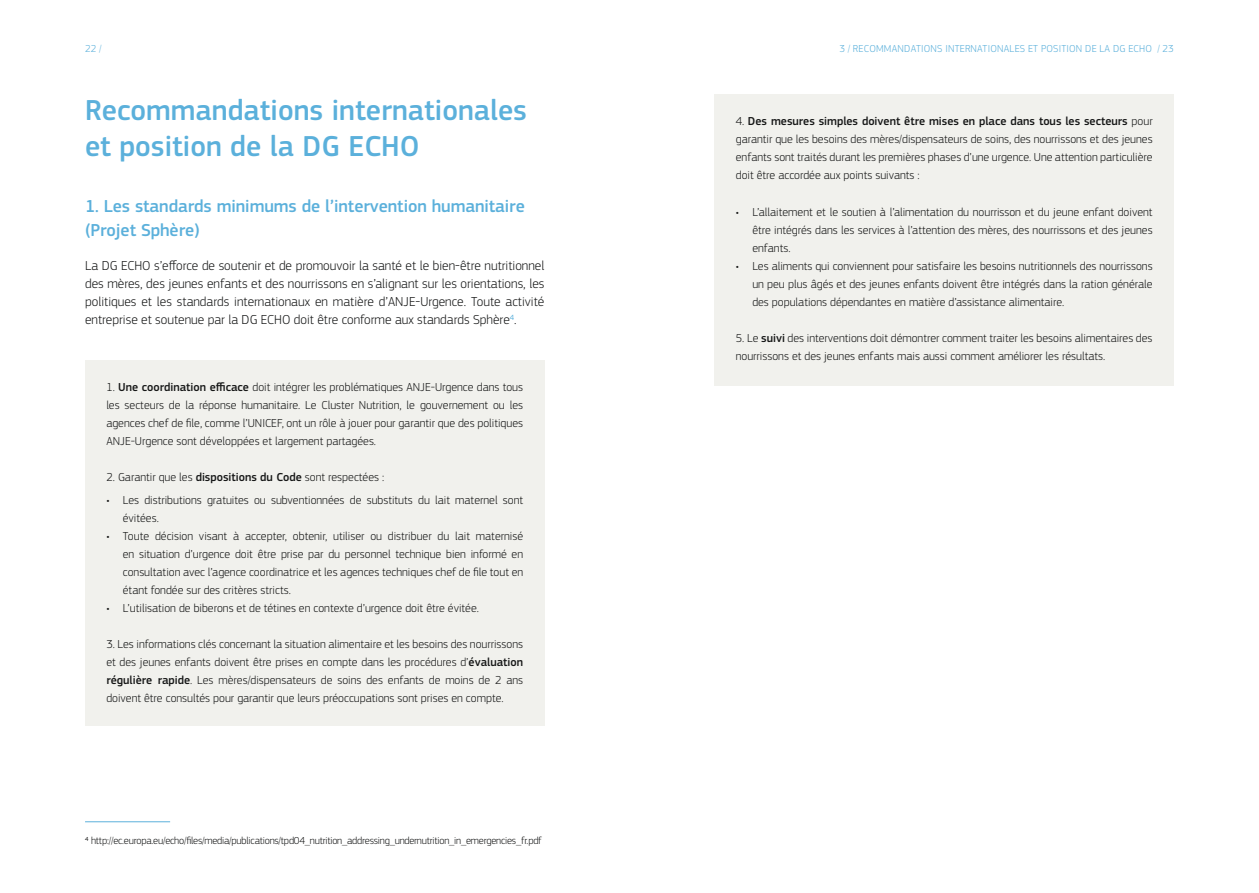
<style>
.page{position:relative;width:1259px;height:893px;background:#fff}
.page>*{position:absolute;margin:0;border:0;box-sizing:border-box;transform-origin:0 0}
.t1{font:500 30px/36px "EC Square Sans Pro";color:#5bb0db}
.t2{font:500 18px/24px "EC Square Sans Pro";letter-spacing:-.005em;color:#5bb0db}
.t3{font:300 13.5px/18px "EC Square Sans Pro";color:#151616;text-align:justify}
.t4{font:300 12px/18px "EC Square Sans Pro";color:#151616;text-align:justify}
.t5{font:300 10.5px "EC Square Sans Pro";letter-spacing:-.02em;color:#151616}
.t6{font:300 10.5px "EC Square Sans Pro";letter-spacing:.02em;color:#5bb0db}
.s1{font-weight:500}
</style>
<div class="page">
<hr style="left:85px;top:821px;width:85px;height:1px;background:#5bb0db">
<div style="left:85px;top:360px;width:459px;height:366px;background:#f1f1ed"></div>
<div style="left:714px;top:94px;width:460px;height:292px;background:#f1f1ed"></div>
<p class="t6" style="left:85px;top:42px;width:18px">22 /</p>
<p class="t6" style="left:839px;top:42px;width:336px">3 / Recommandations internationales et position de la DG ECHO / 23</p>
<h1 class="t1" style="left:85px;top:93px;width:443px">Recommandations internationales et position de la DG ECHO</h1>
<h2 class="t2" style="left:85px;top:194px;width:441px">1. Les standards minimums de l’intervention humanitaire (Projet Sphère)</h2>
<p class="t3" style="left:85px;top:256px;width:461px">La DG ECHO s’efforce de soutenir et de promouvoir la santé et le bien-être nutritionnel des mères, des jeunes enfants et des nourrissons en s’alignant sur les orientations, les politiques et les standards internationaux en matière d’ANJE-Urgence. Toute activité entreprise et soutenue par la DG ECHO doit être conforme aux standards Sphère<sup>4</sup>.</p>
<p class="t4" style="left:106px;top:378px;width:418px">1. <span class="s1">Une coordination efficace</span> doit intégrer les problématiques ANJE-Urgence dans tous les secteurs de la réponse humanitaire. Le Cluster Nutrition, le gouvernement ou les agences chef de file, comme l’UNICE</p>
<p class="t4" style="left:106px;top:414px;width:418px;text-indent:171px">F, ont un rôle à jouer pour garantir que des politiques<br>ANJE-Urgence sont développées et largement partagées.</p>
<p class="t4" style="left:106px;top:468px;width:279px">2. Garantir que les <span class="s1">dispositions du Code</span> sont respectées :</p>
<p class="t4" style="left:123px;top:491px;width:402px;text-indent:-16px">• Les distributions gratuites ou subventionnées de substituts du lait maternel sont évitées.</p>
<p class="t4" style="left:123px;top:527px;width:402px;text-indent:-16px">• Toute décision visant à accepter, obtenir, utiliser ou distribuer du lait maternisé en situation d’urgence doit être prise par du personnel technique bien informé en consultation avec l’agence coordinatrice et les agences techniques chef de file tout en étant fondée sur des critères stricts.</p>
<p class="t4" style="left:106px;top:599px;width:374px">• L’utilisation de biberons et de tétines en contexte d’urgence doit être évitée.</p>
<p class="t4" style="left:106px;top:635px;width:418px">3. Les informations clés concernant la situation alimentaire et les besoins des nourrissons et des jeunes enfants doivent être prises en compte dans les procédures d’<span class="s1">évaluation régulière rapide</span>. Les mères/dispensateurs de soins des enfants de moins de 2 ans doivent être consultés pour garantir que leurs préoccupations sont prises en compte.</p>
<p class="t5" style="left:85px;top:835px;width:458px"><sup>4</sup> http://ec.europa.eu/echo/files/media/publications/tpd04_nutrition_addressing_undernutrition_in_emergencies_fr.pdf</p>
<p class="t4" style="left:736px;top:111px;width:418px">4. <span class="s1">Des mesures simples doivent être mises en place dans tous les secteurs</span> pour garantir que les besoins des mères/dispensateurs de soins, des nourrissons et des jeunes enfants sont traités durant les premières phases d’une urgence. Une attention particulière doit être accordée aux points suivants :</p>
<p class="t4" style="left:752px;top:203px;width:402px;text-indent:-16px">• L’allaitement et le soutien à l’alimentation du nourrisson et du jeune enfant doivent être intégrés dans les services à l’attention des mères, des nourrissons et des jeunes enfants.</p>
<p class="t4" style="left:752px;top:257px;width:402px;text-indent:-16px">• Les aliments qui conviennent pour satisfaire les besoins nutritionnels des nourrissons un peu plus âgés et des jeunes enfants doivent être intégrés dans la ration générale des populations dépendantes en matière d’assistance alimentaire.</p>
<p class="t4" style="left:736px;top:329px;width:418px">5. Le <span class="s1">suivi</span> des interventions doit démontrer comment traiter les besoins alimentaires des nourrissons et des jeunes enfants mais aussi comment améliorer les résultats.</p>
</div>
